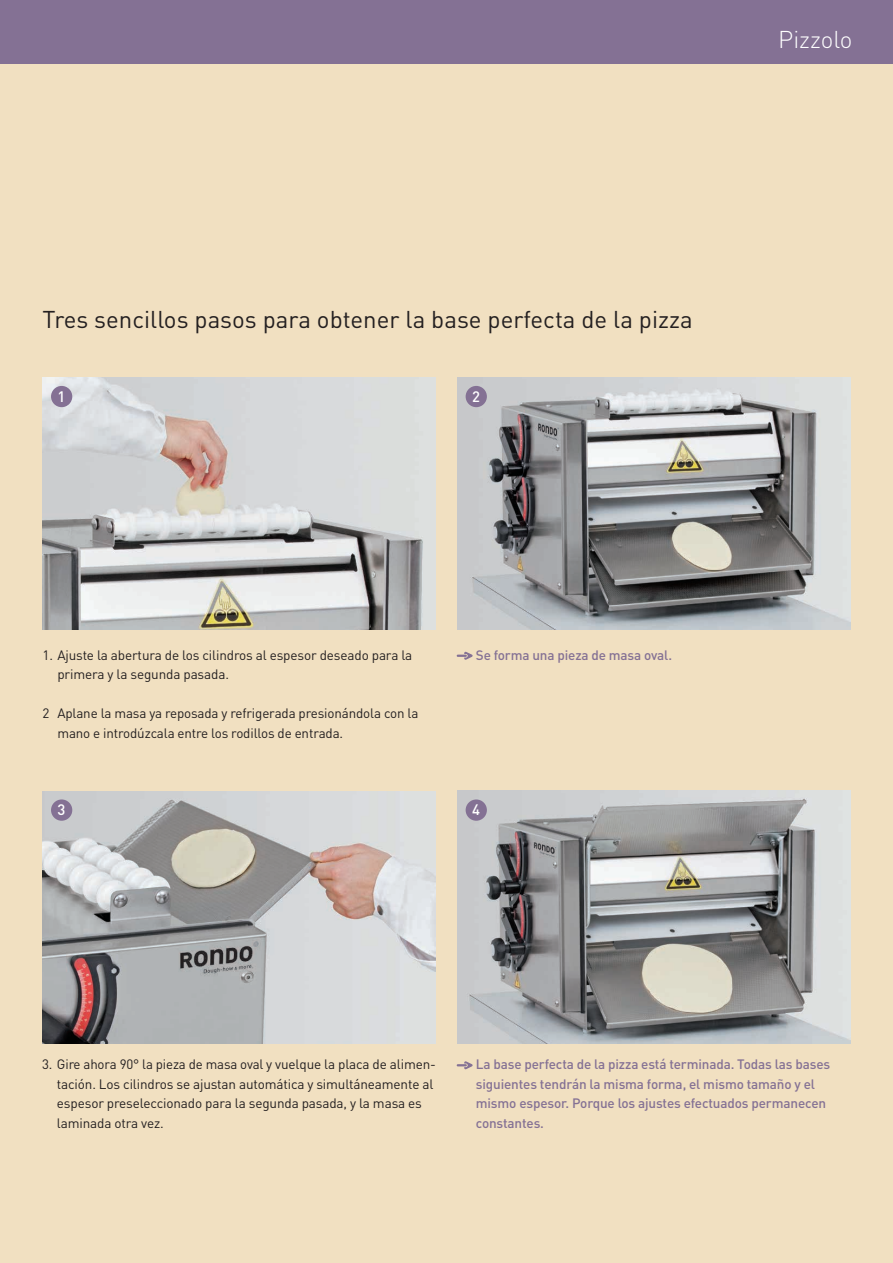
<style>
.page{position:relative;width:893px;height:1263px;background:#f1e0c1}
.page>*{position:absolute;margin:0;border:0;box-sizing:border-box;transform-origin:0 0}
.t1{font:24px "DIN Pro";color:#231f20}
.t2{font:300 24px "DIN Pro";color:#fff}
.t3{font:500 15px "DIN Pro";color:#fff}
.t4{font:13.5px/19.5px "DIN Pro";letter-spacing:-.01em;color:#231f20}
.t5{font:500 13.5px/19.5px "DIN Pro";letter-spacing:-.01em;color:#847194}
</style>
<div class="page">
<div style="left:0;top:0;width:893px;height:64px;background:#847194"></div>
<svg style="left:457px;top:1061px;width:16px;height:8px"></svg>
<svg style="left:457px;top:652px;width:16px;height:8px"></svg>
<img style="left:43px;top:377px;width:392px;height:252px">
<img style="left:457px;top:377px;width:393px;height:252px">
<img style="left:43px;top:792px;width:392px;height:252px">
<img style="left:457px;top:791px;width:393px;height:252px">
<div style="left:51px;top:386px;width:21px;height:21px;background:#847194;border-radius:50%"></div>
<div style="left:466px;top:386px;width:21px;height:21px;background:#847194;border-radius:50%"></div>
<div style="left:51px;top:799px;width:21px;height:22px;background:#847194;border-radius:50%"></div>
<div style="left:466px;top:799px;width:21px;height:22px;background:#847194;border-radius:50%"></div>
<h1 class="t2" style="left:778px;top:23px;width:76px">Pizzolo</h1>
<h1 class="t1" style="left:43px;top:303px;width:652px">Tres sencillos pasos para obtener la base perfecta de la pizza</h1>
<p class="t3" style="left:58px;top:386px;width:9px">1</p>
<p class="t3" style="left:472px;top:386px;width:9px">2</p>
<p class="t4" style="left:57px;top:644px;width:356px;text-indent:-15px">1. Ajuste la abertura de los cilindros al espesor deseado para la primera y la segunda pasada.</p>
<p class="t4" style="left:57px;top:703px;width:363px;text-indent:-15px">2 Aplane la masa ya reposada y refrigerada presionándola con la mano e introdúzcala entre los rodillos de entrada.</p>
<p class="t5" style="left:476px;top:644px;width:198px">Se forma una pieza de masa oval.</p>
<p class="t3" style="left:58px;top:799px;width:9px">3</p>
<p class="t3" style="left:472px;top:799px;width:9px">4</p>
<p class="t4" style="left:57px;top:1054px;width:380px;text-indent:-15px">3. Gire ahora 90° la pieza de masa oval y vuelque la placa de alimen&shy;tación. Los cilindros se ajustan automática y simultáneamente al espesor preseleccionado para la segunda pasada, y la masa es laminada otra vez.</p>
<p class="t5" style="left:476px;top:1054px;width:356px">La base perfecta de la pizza está terminada. Todas las bases siguientes tendrán la misma forma, el mismo tamaño y el mismo espesor. Porque los ajustes efectuados permanecen constantes.</p>
</div>
